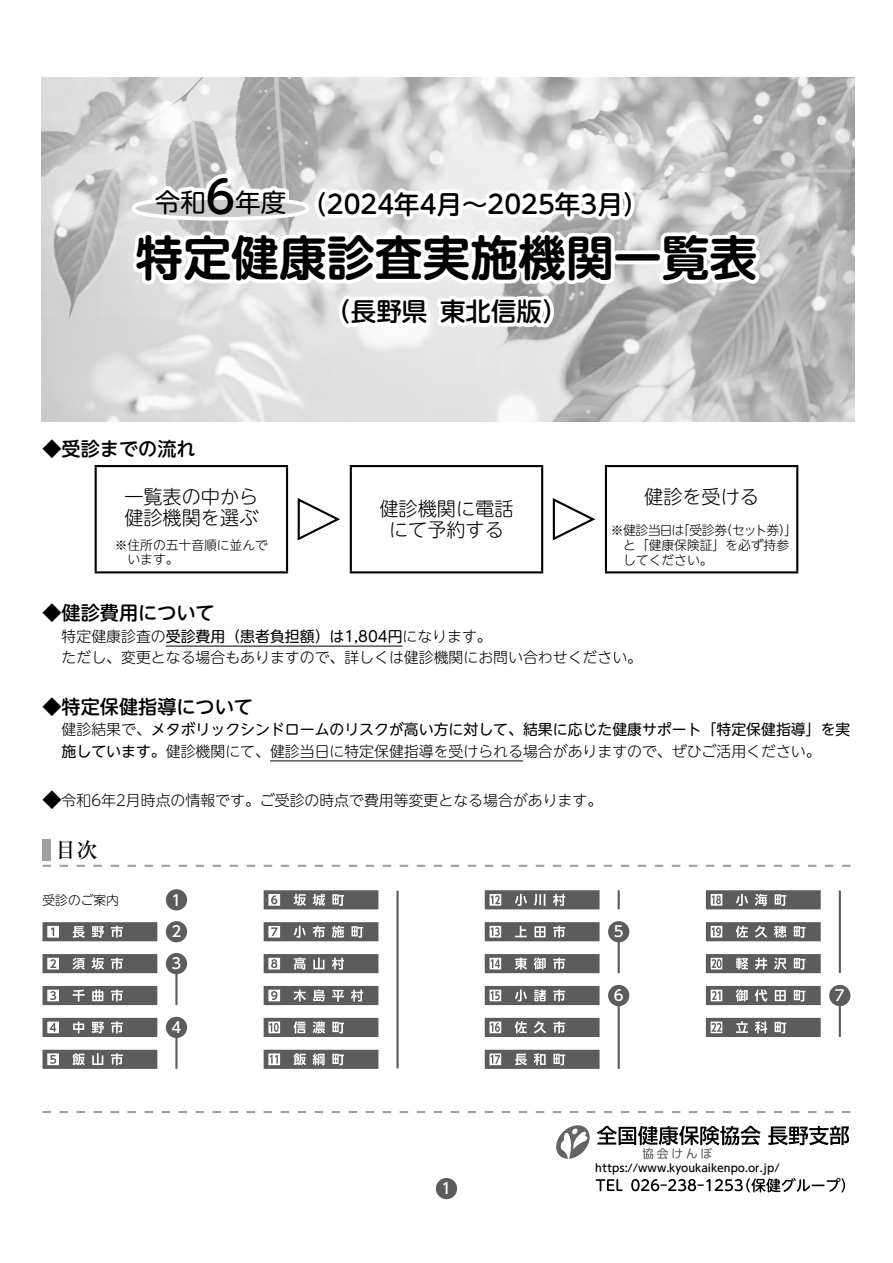
<style>
.page{position:relative;width:893px;height:1263px;background:#fff}
.page>*{position:absolute;margin:0;border:0;box-sizing:border-box;transform-origin:0 0}
.t1{font:700 47.85px "UD Shin M Go Pr 6 N De";color:#000}
.t2{font:500 25.5px "UD Shin M Go Pr 6 N";color:#000}
.t3{font:25.5px "UD Shin M Go Pr 6 N";color:#000}
.t4{font:500 21.3px "Ryumin Pr 6 N";color:#000}
.t5{font:300 19.2px/21.3px "UD Shin M Go Pr 6 N";color:#000}
.t6{font:500 19.2px "UD Shin M Go Pr 6 N";color:#000}
.t7{font:300 14.85px/21.3px "UD Shin M Go Pr 6 N";color:#000}
.t8{font:14.85px/21.3px "UD Shin M Go Pr 6 N";color:#000}
.t9{font:500 14.85px/32px "UD Shin Go Pr 6 N";color:#fff}
.t10{font:300 12.75px/14.9px "UD Shin M Go Pr 6 N";color:#000}
.t11{font:500 10.65px "UD Shin M Go Pr 6 N";color:#000}
.s1{font-weight:500;font-size:44.7px}
.s2{font-weight:400}
.s3{font-weight:300}
.s4{font-size:19.2px}
</style>
<div class="page">
<img style="left:41px;top:78px;width:814px;height:343px">
<div style="left:436px;top:1178px;width:21px;height:21px;background:#5d5b5b;border-radius:50%"></div>
<hr style="left:166px;top:646px;width:237px;height:1px;background:#000">
<hr style="left:270px;top:761px;width:253px;height:1px;background:#000">
<hr style="left:95px;top:465px;width:193px;height:2px;background:#000">
<hr style="left:95px;top:467px;width:2px;height:104px;background:#000">
<hr style="left:286px;top:467px;width:2px;height:104px;background:#000">
<hr style="left:350px;top:465px;width:193px;height:2px;background:#000">
<hr style="left:350px;top:467px;width:2px;height:104px;background:#000">
<hr style="left:541px;top:467px;width:2px;height:104px;background:#000">
<hr style="left:605px;top:465px;width:193px;height:2px;background:#000">
<hr style="left:605px;top:467px;width:2px;height:104px;background:#000">
<hr style="left:796px;top:467px;width:2px;height:104px;background:#000">
<hr style="left:95px;top:571px;width:193px;height:2px;background:#000">
<hr style="left:350px;top:571px;width:193px;height:2px;background:#000">
<hr style="left:605px;top:571px;width:193px;height:2px;background:#000">
<svg style="left:297px;top:498px;width:43px;height:43px"></svg>
<svg style="left:552px;top:498px;width:44px;height:43px"></svg>
<div style="left:43px;top:839px;width:8px;height:21px;background:#9fa0a0"></div>
<svg style="left:43px;top:865px;width:807px;height:2px"></svg>
<svg style="left:43px;top:890px;width:778px;height:179px"></svg>
<div style="left:166px;top:889px;width:21px;height:21px;background:#5d5b5b;border-radius:50%"></div>
<svg style="left:268px;top:894px;width:76px;height:12px"></svg>
<hr style="left:396px;top:891px;width:3px;height:177px;background:#5d5b5b">
<svg style="left:490px;top:894px;width:75px;height:12px"></svg>
<svg style="left:618px;top:890px;width:2px;height:19px"></svg>
<svg style="left:711px;top:894px;width:75px;height:12px"></svg>
<hr style="left:839px;top:890px;width:2px;height:83px;background:#5d5b5b">
<div style="left:166px;top:921px;width:21px;height:21px;background:#5d5b5b;border-radius:50%"></div>
<div style="left:608px;top:921px;width:21px;height:21px;background:#5d5b5b;border-radius:50%"></div>
<hr style="left:618px;top:940px;width:2px;height:33px;background:#5d5b5b">
<svg style="left:47px;top:926px;width:76px;height:12px"></svg>
<svg style="left:268px;top:926px;width:95px;height:12px"></svg>
<svg style="left:490px;top:926px;width:75px;height:12px"></svg>
<svg style="left:711px;top:926px;width:94px;height:12px"></svg>
<div style="left:166px;top:953px;width:21px;height:21px;background:#5d5b5b;border-radius:50%"></div>
<hr style="left:175px;top:972px;width:3px;height:33px;background:#5d5b5b">
<svg style="left:47px;top:957px;width:76px;height:13px"></svg>
<svg style="left:268px;top:957px;width:76px;height:13px"></svg>
<svg style="left:490px;top:957px;width:75px;height:13px"></svg>
<svg style="left:711px;top:957px;width:94px;height:13px"></svg>
<div style="left:608px;top:985px;width:21px;height:21px;background:#5d5b5b;border-radius:50%"></div>
<hr style="left:618px;top:1004px;width:2px;height:65px;background:#5d5b5b">
<div style="left:829px;top:985px;width:21px;height:21px;background:#5d5b5b;border-radius:50%"></div>
<hr style="left:839px;top:1004px;width:2px;height:33px;background:#5d5b5b">
<svg style="left:47px;top:989px;width:76px;height:12px"></svg>
<svg style="left:268px;top:989px;width:95px;height:12px"></svg>
<svg style="left:490px;top:989px;width:75px;height:12px"></svg>
<svg style="left:711px;top:989px;width:94px;height:12px"></svg>
<div style="left:166px;top:1017px;width:21px;height:21px;background:#5d5b5b;border-radius:50%"></div>
<hr style="left:175px;top:1036px;width:3px;height:33px;background:#5d5b5b">
<svg style="left:47px;top:1021px;width:76px;height:12px"></svg>
<svg style="left:268px;top:1021px;width:76px;height:12px"></svg>
<svg style="left:490px;top:1021px;width:75px;height:12px"></svg>
<svg style="left:711px;top:1021px;width:75px;height:12px"></svg>
<svg style="left:47px;top:1053px;width:76px;height:12px"></svg>
<svg style="left:268px;top:1053px;width:76px;height:12px"></svg>
<svg style="left:489px;top:1053px;width:76px;height:12px"></svg>
<svg style="left:43px;top:1111px;width:807px;height:2px"></svg>
<svg style="left:596px;top:1178px;width:249px;height:14px"></svg>
<div style="left:612px;top:250px;width:52px;height:14px;border:7px solid #fff;border-radius:3px"></div>
<svg style="left:656px;top:152px;width:108px;height:235px"></svg>
<svg style="left:128px;top:167px;width:510px;height:201px"></svg>
<div style="left:132px;top:196px;width:177px;height:25px;border:7px solid #fff;border-radius:50%"></div>
<div style="left:136px;top:200px;width:170px;height:17px;background:#c9caca;border-radius:50%"></div>
<svg style="left:768px;top:1126px;width:81px;height:19px"></svg>
<svg style="left:556px;top:1125px;width:205px;height:34px"></svg>
<h2 class="t3" style="left:155px;top:181px;width:133px">令和<span class="s1">6</span>年度</h2>
<h2 class="t2" style="left:301px;top:183px;width:348px">（2024年4月～2025年3月）</h2>
<h1 class="t1" style="left:136px;top:217px;width:623px">特定健康診査実施機関一覧表</h1>
<h2 class="t2" style="left:325px;top:290px;width:244px">（長野県 東北信版）</h2>
<p class="t6" style="left:43px;top:433px;width:155px">◆受診までの流れ</p>
<p class="t5" style="left:124px;top:485px;width:135px">一覧表の中から健診機関を選ぶ</p>
<p class="t10" style="left:128px;top:537px;width:142px;text-indent:-13px">※住所の五十音順に並んでいます。</p>
<p class="t5" style="left:379px;top:497px;width:135px;text-align:center">健診機関に電話にて予約する</p>
<p class="t5" style="left:644px;top:485px;width:116px">健診を受ける</p>
<p class="t10" style="left:623px;top:522px;width:175px;text-indent:-12px">※健診当日は「受診券（セット券）」と「健康保険証」を必ず持参してください。</p>
<p class="t6" style="left:43px;top:597px;width:174px">◆健診費用について</p>
<p class="t7" style="left:62px;top:625px;width:582px">特定健康診査の<span class="s2">受診費用（患者負担額）は1,804円</span>になります。<br>ただし、変更となる場合もありますので、詳しくは健診機関にお問い合わせください。</p>
<p class="t6" style="left:43px;top:690px;width:212px">◆特定保健指導について</p>
<p class="t8" style="left:62px;top:718px;width:790px"><span class="s3">健診結果で、</span>メタボリックシンドロームのリスクが高い方に対して、結果に応じた健康サポート「特定保健指導」を実施しています。<span class="s3">健診機関にて、健診当日に特定保健指導を受けられる場合がありますので、ぜひご活用ください。</span></p>
<p class="t7" style="left:43px;top:788px;width:561px"><span class="s4">◆</span>令和6年2月時点の情報です。ご受診の時点で費用等変更となる場合があります。</p>
<h3 class="t4" style="left:55px;top:833px;width:44px">目次</h3>
<p class="t10" style="left:43px;top:892px;width:78px">受診のご案内</p>
<p class="t9" style="left:172px;top:883px;width:11px">1<br>2</p>
<p class="t9" style="left:614px;top:915px;width:11px">5</p>
<p class="t9" style="left:172px;top:947px;width:11px">3</p>
<p class="t9" style="left:172px;top:1011px;width:11px">4</p>
<p class="t9" style="left:442px;top:1172px;width:11px">1</p>
<p class="t9" style="left:614px;top:979px;width:11px">6</p>
<p class="t9" style="left:835px;top:979px;width:11px">7</p>
<p class="t11" style="left:595px;top:1159px;width:186px">https://www.kyoukaikenpo.or.jp/</p>
</div>
